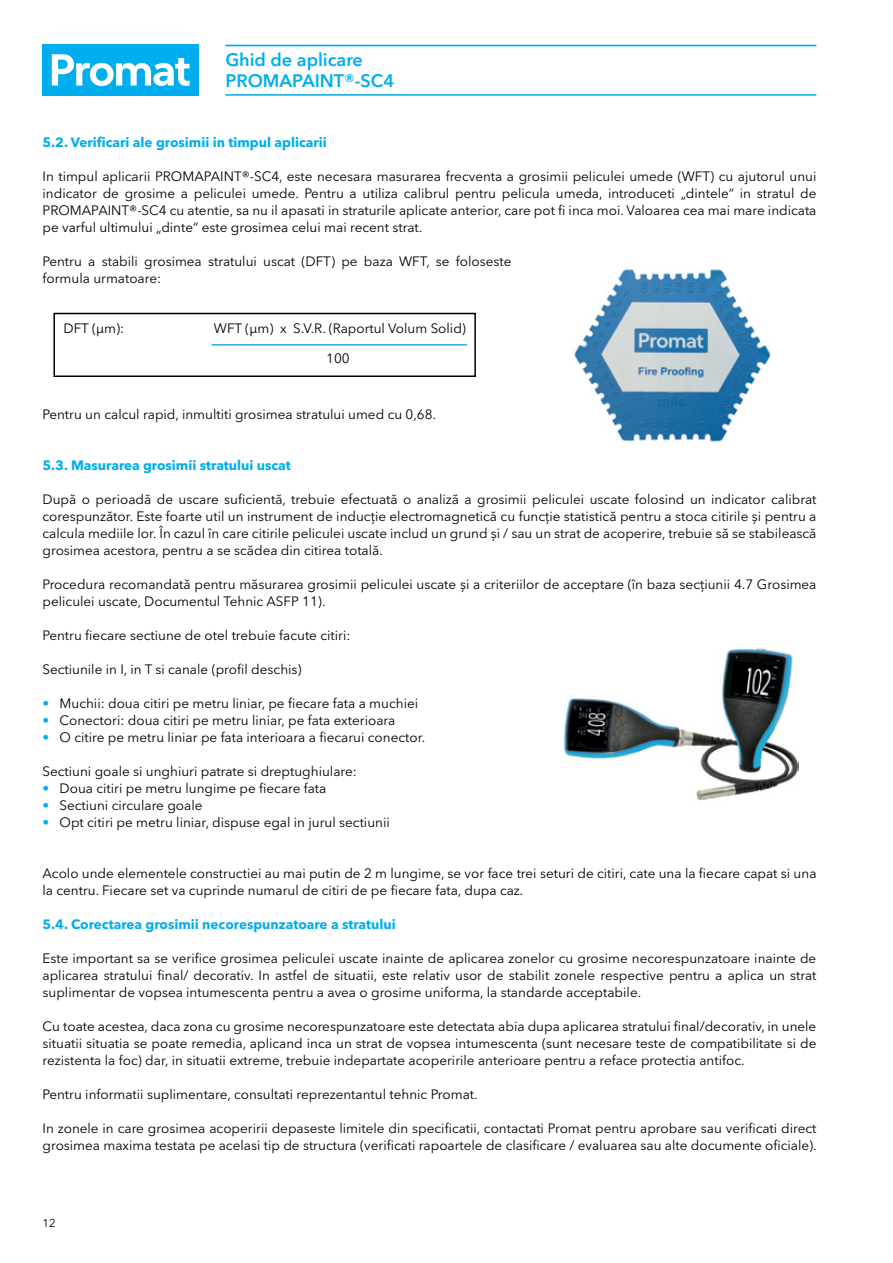
<style>
.page{position:relative;width:893px;height:1263px;background:#fff}
.page>*{position:absolute;margin:0;border:0;box-sizing:border-box;transform-origin:0 0}
.t1{font:600 18px/21.3px "Avenir Next W1 G";color:#00aeef}
.t2{font:13.5px/17px "Avenir Next W1 G";color:#000;text-align:justify}
.t3{font:700 13.5px "Avenir Next W1 G";color:#00aeef}
.t4{font:11.25px "Avenir Next W1 G";color:#000}
.s1{color:#00aeef}
</style>
<div class="page">
<div style="left:43px;top:45px;width:156px;height:51px;background:#00aeef"></div>
<svg style="left:52px;top:54px;width:138px;height:32px"></svg>
<hr style="left:225px;top:45px;width:591px;height:1px;background:#00aeef">
<hr style="left:225px;top:94px;width:591px;height:2px;background:#00aeef">
<img style="left:574px;top:269px;width:197px;height:174px">
<img style="left:564px;top:648px;width:234px;height:153px">
<div style="left:53px;top:313px;width:423px;height:64px;border:2px solid #000"></div>
<hr style="left:212px;top:344px;width:255px;height:2px;background:#2aace2">
<h1 class="t1" style="left:225px;top:49px;width:170px">Ghid de aplicare<br>PROMAPAINT®-SC4</h1>
<p class="t3" style="left:43px;top:134px;width:286px">5.2. Verificari ale grosimii in timpul aplicarii</p>
<p class="t2" style="left:43px;top:168px;width:775px">In timpul aplicarii PROMAPAINT®-SC4, este necesara masurarea frecventa a grosimii peliculei umede (WFT) cu ajutorul unui indicator de grosime a peliculei umede. Pentru a utiliza calibrul pentru pelicula umeda, introduceti „dintele“ in stratul de PROMAPAINT®-SC4 cu atentie, sa nu il apasati in straturile aplicate anterior, care pot fi inca moi. Valoarea cea mai mare indicata pe varful ultimului „dinte“ este grosimea celui mai recent strat.</p>
<p class="t2" style="left:43px;top:253px;width:470px">Pentru a stabili grosimea stratului uscat (DFT) pe baza WFT, se foloseste formula urmatoare:</p>
<p class="t2" style="left:63px;top:320px;width:62px">DFT (µm):</p>
<p class="t2" style="left:214px;top:320px;width:254px">WFT (µm) x S.V.R. (Raportul Volum Solid)</p>
<p class="t2" style="left:326px;top:350px;width:25px">100</p>
<p class="t2" style="left:43px;top:406px;width:395px">Pentru un calcul rapid, inmultiti grosimea stratului umed cu 0,68.</p>
<p class="t3" style="left:43px;top:457px;width:250px">5.3. Masurarea grosimii stratului uscat</p>
<p class="t2" style="left:43px;top:491px;width:775px">După o perioadă de uscare suficientă, trebuie efectuată o analiză a grosimii peliculei uscate folosind un indicator calibrat corespunzător. Este foarte util un instrument de inducție electromagnetică cu funcție statistică pentru a stoca citirile și pentru a calcula mediile lor. În cazul în care citirile peliculei uscate includ un grund și / sau un strat de acoperire, trebuie să se stabilească grosimea acestora, pentru a se scădea din citirea totală.</p>
<p class="t2" style="left:43px;top:576px;width:775px">Procedura recomandată pentru măsurarea grosimii peliculei uscate și a criteriilor de acceptare (în baza secțiunii 4.7 Grosimea peliculei uscate, Documentul Tehnic ASFP 11).</p>
<p class="t2" style="left:43px;top:627px;width:309px">Pentru fiecare sectiune de otel trebuie facute citiri:</p>
<p class="t2" style="left:43px;top:661px;width:261px">Sectiunile in I, in T si canale (profil deschis)</p>
<p class="t2" style="left:43px;top:695px;width:377px"><span class="s1">•</span> Muchii: doua citiri pe metru liniar, pe fiecare fata a muchiei</p>
<p class="t2" style="left:43px;top:712px;width:354px"><span class="s1">•</span> Conectori: doua citiri pe metru liniar, pe fata exterioara</p>
<p class="t2" style="left:43px;top:729px;width:384px"><span class="s1">•</span> O citire pe metru liniar pe fata interioara a fiecarui conector.</p>
<p class="t2" style="left:43px;top:763px;width:316px">Sectiuni goale si unghiuri patrate si dreptughiulare:</p>
<p class="t2" style="left:43px;top:780px;width:285px"><span class="s1">•</span> Doua citiri pe metru lungime pe fiecare fata</p>
<p class="t2" style="left:43px;top:797px;width:161px"><span class="s1">•</span> Sectiuni circulare goale</p>
<p class="t2" style="left:43px;top:814px;width:349px"><span class="s1">•</span> Opt citiri pe metru liniar, dispuse egal in jurul sectiunii</p>
<p class="t2" style="left:43px;top:865px;width:775px">Acolo unde elementele constructiei au mai putin de 2 m lungime, se vor face trei seturi de citiri, cate una la fiecare capat si una la centru. Fiecare set va cuprinde numarul de citiri de pe fiecare fata, dupa caz.</p>
<p class="t3" style="left:43px;top:916px;width:355px">5.4. Corectarea grosimii necorespunzatoare a stratului</p>
<p class="t2" style="left:43px;top:950px;width:775px">Este important sa se verifice grosimea peliculei uscate inainte de aplicarea zonelor cu grosime necorespunzatoare inainte de aplicarea stratului final/ decorativ. In astfel de situatii, este relativ usor de stabilit zonele respective pentru a aplica un strat suplimentar de vopsea intumescenta pentru a avea o grosime uniforma, la standarde acceptabile.</p>
<p class="t2" style="left:43px;top:1018px;width:775px">Cu toate acestea, daca zona cu grosime necorespunzatoare este detectata abia dupa aplicarea stratului final/decorativ, in unele situatii situatia se poate remedia, aplicand inca un strat de vopsea intumescenta (sunt necesare teste de compatibilitate si de rezistenta la foc) dar, in situatii extreme, trebuie indepartate acoperirile anterioare pentru a reface protectia antifoc.</p>
<p class="t2" style="left:43px;top:1086px;width:436px">Pentru informatii suplimentare, consultati reprezentantul tehnic Promat.</p>
<p class="t2" style="left:43px;top:1120px;width:776px">In zonele in care grosimea acoperirii depaseste limitele din specificatii, contactati Promat pentru aprobare sau verificati direct grosimea maxima testata pe acelasi tip de structura (verificati rapoartele de clasificare / evaluarea sau alte documente oficiale).</p>
<p class="t4" style="left:43px;top:1216px;width:15px">12</p>
</div>
